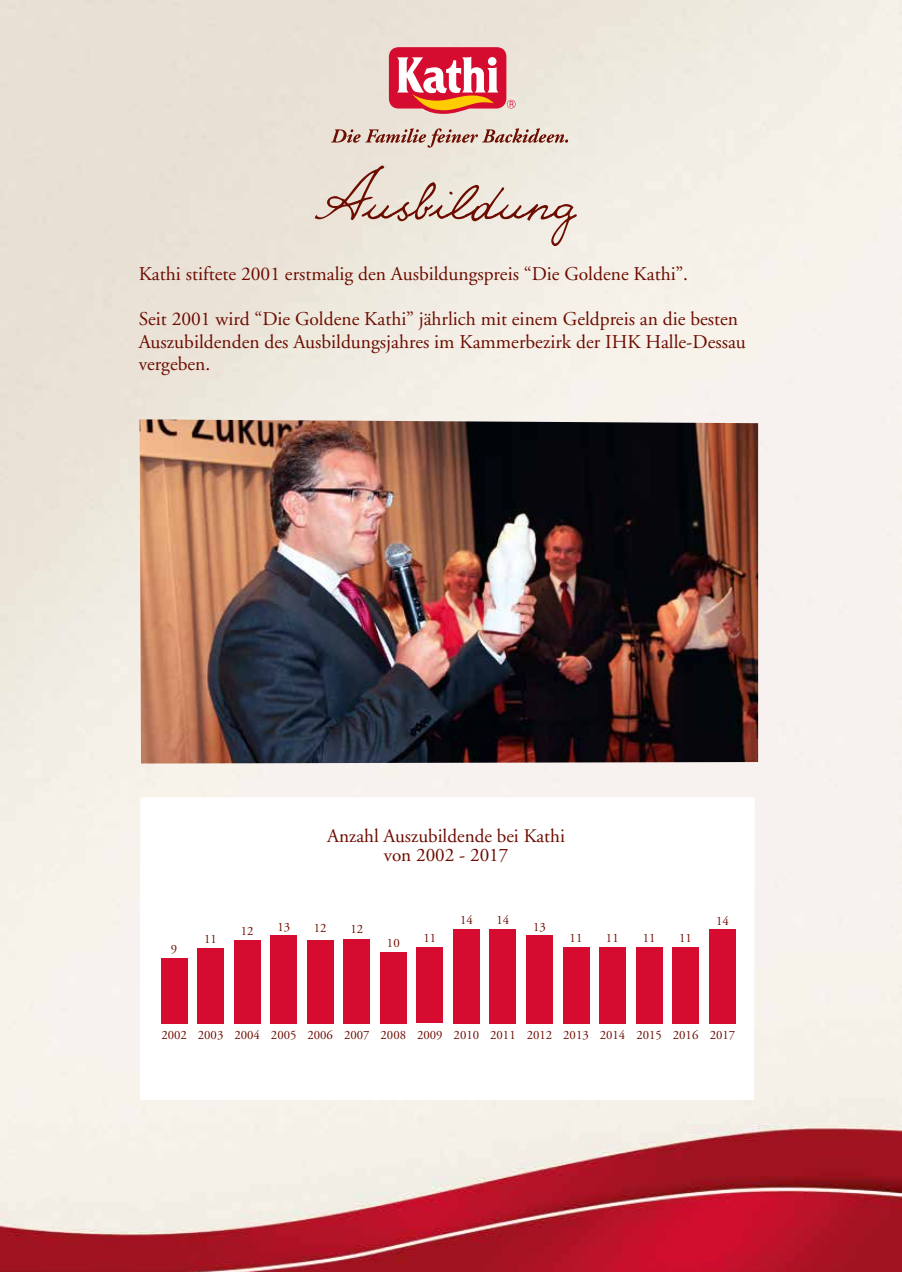
<style>
.page{position:relative;width:902px;height:1272px;background:#fff}
.page>*{position:absolute;margin:0;border:0;box-sizing:border-box;transform-origin:0 0}
.t1{font:102px "WIP Grand Ma EUTT";color:#6d0c00}
.t2{font:19.5px/22.5px "Adobe Garamond";color:#6d0c00}
.t3{font:19.05px/19px "Adobe Garamond";color:#6d0c00;text-align:center}
.t4{font:12.75px "Adobe Garamond";color:#6d0c00}
</style>
<div class="page">
<img style="left:0;top:0;width:901px;height:1271px">
<svg style="left:389px;top:47px;width:126px;height:67px"></svg>
<svg style="left:331px;top:128px;width:237px;height:20px;background:#ceb3a8"></svg>
<img style="left:140px;top:419px;width:618px;height:344px">
<div style="left:140px;top:797px;width:614px;height:302px;background:#fff"></div>
<div style="left:161px;top:958px;width:26px;height:65px;background:#d50c2f"></div>
<div style="left:197px;top:947px;width:27px;height:76px;background:#d50c2f"></div>
<div style="left:234px;top:940px;width:26px;height:83px;background:#d50c2f"></div>
<div style="left:270px;top:934px;width:27px;height:89px;background:#d50c2f"></div>
<div style="left:307px;top:939px;width:26px;height:84px;background:#d50c2f"></div>
<div style="left:343px;top:939px;width:27px;height:84px;background:#d50c2f"></div>
<div style="left:380px;top:952px;width:26px;height:71px;background:#d50c2f"></div>
<div style="left:416px;top:947px;width:27px;height:76px;background:#d50c2f"></div>
<div style="left:453px;top:929px;width:26px;height:94px;background:#d50c2f"></div>
<div style="left:489px;top:929px;width:27px;height:94px;background:#d50c2f"></div>
<div style="left:526px;top:934px;width:27px;height:89px;background:#d50c2f"></div>
<div style="left:562px;top:946px;width:27px;height:77px;background:#d50c2f"></div>
<div style="left:599px;top:946px;width:27px;height:77px;background:#d50c2f"></div>
<div style="left:635px;top:946px;width:27px;height:77px;background:#d50c2f"></div>
<div style="left:672px;top:946px;width:27px;height:77px;background:#d50c2f"></div>
<div style="left:709px;top:929px;width:26px;height:94px;background:#d50c2f"></div>
<h1 class="t1" style="left:319px;top:151px;width:257px">Ausbildung</h1>
<p class="t2" style="left:139px;top:263px;width:550px">Kathi stiftete 2001 erstmalig den Ausbildungspreis “Die Goldene Kathi”.</p>
<p class="t2" style="left:139px;top:308px;width:608px">Seit 2001 wird “Die Goldene Kathi” jährlich mit einem Geldpreis an die besten<br>Auszubildenden des Ausbildungsjahres im Kammerbezirk der IHK Halle-Dessau vergeben.</p>
<p class="t4" style="left:171px;top:942px;width:8px">9</p>
<p class="t4" style="left:204px;top:932px;width:14px">11</p>
<p class="t4" style="left:241px;top:923px;width:14px">12</p>
<p class="t4" style="left:277px;top:919px;width:14px">13</p>
<p class="t3" style="left:327px;top:826px;width:239px">Anzahl Auszubildende bei Kathi von 2002 - 2017</p>
<p class="t4" style="left:314px;top:921px;width:14px">12</p>
<p class="t4" style="left:350px;top:922px;width:14px">12</p>
<p class="t4" style="left:387px;top:936px;width:14px">10</p>
<p class="t4" style="left:423px;top:931px;width:14px">11</p>
<p class="t4" style="left:460px;top:913px;width:14px">14</p>
<p class="t4" style="left:496px;top:913px;width:14px">14</p>
<p class="t4" style="left:533px;top:919px;width:14px">13</p>
<p class="t4" style="left:569px;top:931px;width:14px">11</p>
<p class="t4" style="left:606px;top:931px;width:14px">11</p>
<p class="t4" style="left:642px;top:931px;width:14px">11</p>
<p class="t4" style="left:679px;top:931px;width:14px">11</p>
<p class="t4" style="left:716px;top:913px;width:14px">14</p>
<p class="t4" style="left:161px;top:1027px;width:27px">2002</p>
<p class="t4" style="left:198px;top:1027px;width:27px">2003</p>
<p class="t4" style="left:234px;top:1027px;width:27px">2004</p>
<p class="t4" style="left:271px;top:1027px;width:27px">2005</p>
<p class="t4" style="left:307px;top:1027px;width:27px">2006</p>
<p class="t4" style="left:344px;top:1027px;width:27px">2007</p>
<p class="t4" style="left:380px;top:1027px;width:27px">2008</p>
<p class="t4" style="left:417px;top:1027px;width:27px">2009</p>
<p class="t4" style="left:453px;top:1027px;width:27px">2010</p>
<p class="t4" style="left:490px;top:1027px;width:27px">2011</p>
<p class="t4" style="left:526px;top:1027px;width:27px">2012</p>
<p class="t4" style="left:563px;top:1027px;width:27px">2013</p>
<p class="t4" style="left:599px;top:1027px;width:27px">2014</p>
<p class="t4" style="left:636px;top:1027px;width:27px">2015</p>
<p class="t4" style="left:672px;top:1027px;width:27px">2016</p>
<p class="t4" style="left:709px;top:1028px;width:27px">2017</p>
</div>
